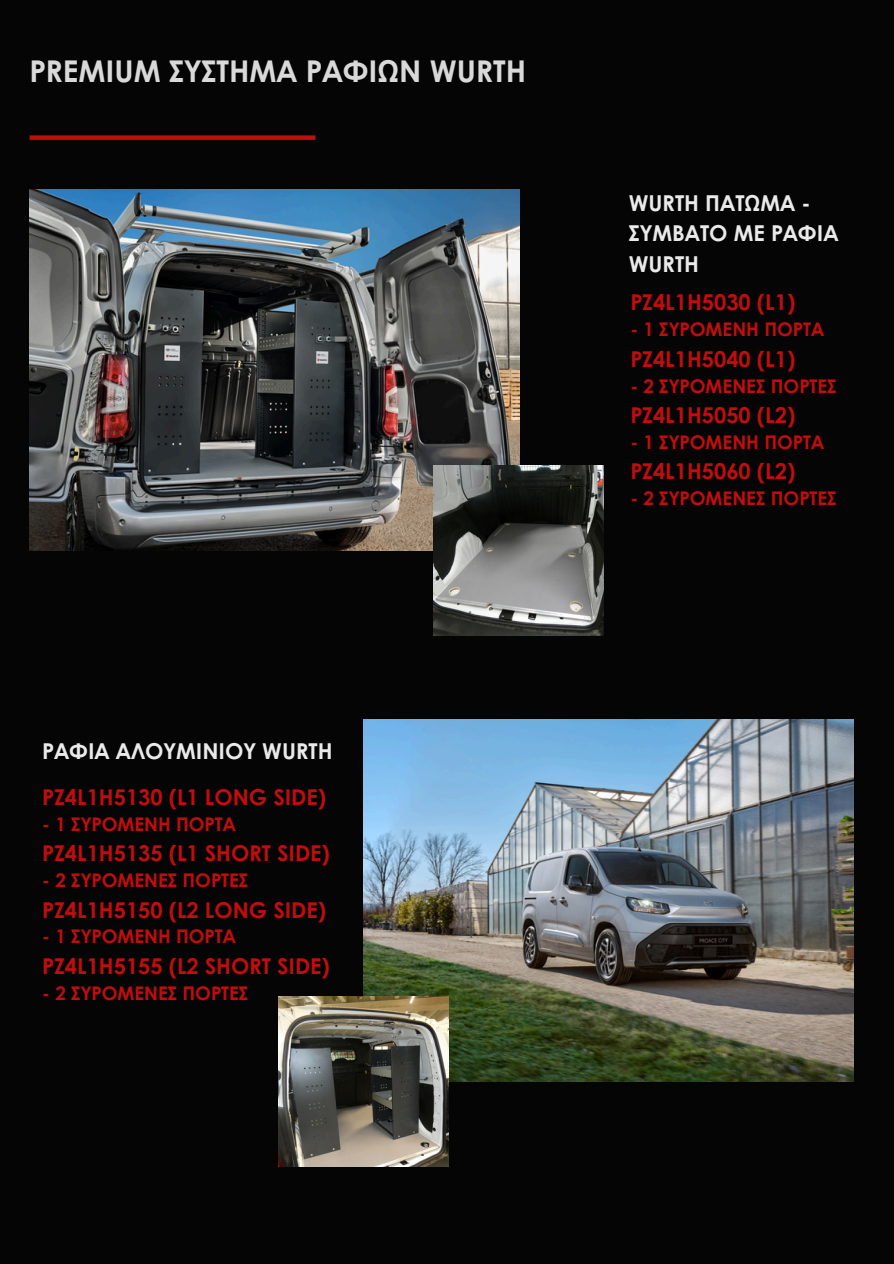
<style>
.page{position:relative;width:894px;height:1264px;background:#fff}
.page>*{position:absolute;margin:0;border:0;box-sizing:border-box;transform-origin:0 0}
.t1{font:700 30px "Century Gothic";color:#d9d9d9}
.t2{font:700 21.9px/30.3px "Century Gothic";color:#eaeaea}
.t3{font:700 21.75px "Century Gothic";color:#c10d0d}
.t4{font:700 18.75px "Century Gothic";color:#c10d0d}
</style>
<div class="page">
<div style="left:0;top:0;width:893px;height:1263px;background:#050505"></div>
<div style="left:30px;top:135px;width:285px;height:5px;background:#c10d0d"></div>
<img style="left:30px;top:189px;width:489px;height:361px">
<img style="left:433px;top:466px;width:170px;height:169px">
<img style="left:363px;top:720px;width:490px;height:361px">
<img style="left:278px;top:996px;width:170px;height:170px">
<p class="t1" style="left:30px;top:49px;width:498px">PREMIUM ΣΥΣΤΗΜΑ ΡΑΦΙΩΝ WURTH</p>
<p class="t2" style="left:42px;top:735px;width:291px">ΡΑΦΙΑ ΑΛΟΥΜΙΝΙΟΥ WURTH</p>
<p class="t3" style="left:42px;top:780px;width:285px">PZ4L1H5130 (L1 LONG SIDE)</p>
<p class="t4" style="left:42px;top:809px;width:195px">- 1 ΣΥΡΟΜΕΝΗ ΠΟΡΤΑ</p>
<p class="t3" style="left:42px;top:836px;width:289px">PZ4L1H5135 (L1 SHORT SIDE)</p>
<p class="t4" style="left:42px;top:866px;width:207px">- 2 ΣΥΡΟΜΕΝΕΣ ΠΟΡΤΕΣ</p>
<p class="t3" style="left:42px;top:893px;width:285px">PZ4L1H5150 (L2 LONG SIDE)</p>
<p class="t4" style="left:42px;top:922px;width:195px">- 1 ΣΥΡΟΜΕΝΗ ΠΟΡΤΑ</p>
<p class="t3" style="left:42px;top:949px;width:289px">PZ4L1H5155 (L2 SHORT SIDE)</p>
<p class="t4" style="left:42px;top:978px;width:207px">- 2 ΣΥΡΟΜΕΝΕΣ ΠΟΡΤΕΣ</p>
<p class="t2" style="left:628px;top:187px;width:211px">WURTH ΠΑΤΩΜΑ -<br>ΣΥΜΒΑΤΟ ΜΕ ΡΑΦΙΑ<br>WURTH</p>
<p class="t3" style="left:630px;top:286px;width:166px">PZ4L1H5030 (L1)</p>
<p class="t4" style="left:630px;top:315px;width:195px">- 1 ΣΥΡΟΜΕΝΗ ΠΟΡΤΑ</p>
<p class="t3" style="left:630px;top:342px;width:166px">PZ4L1H5040 (L1)</p>
<p class="t4" style="left:630px;top:371px;width:208px">- 2 ΣΥΡΟΜΕΝΕΣ ΠΟΡΤΕΣ</p>
<p class="t3" style="left:630px;top:398px;width:166px">PZ4L1H5050 (L2)</p>
<p class="t4" style="left:630px;top:428px;width:195px">- 1 ΣΥΡΟΜΕΝΗ ΠΟΡΤΑ</p>
<h2 class="t3" style="left:630px;top:455px;width:166px">PZ4L1H5060 (L2)</h2>
<h2 class="t4" style="left:630px;top:484px;width:208px">- 2 ΣΥΡΟΜΕΝΕΣ ΠΟΡΤΕΣ</h2>
</div>
